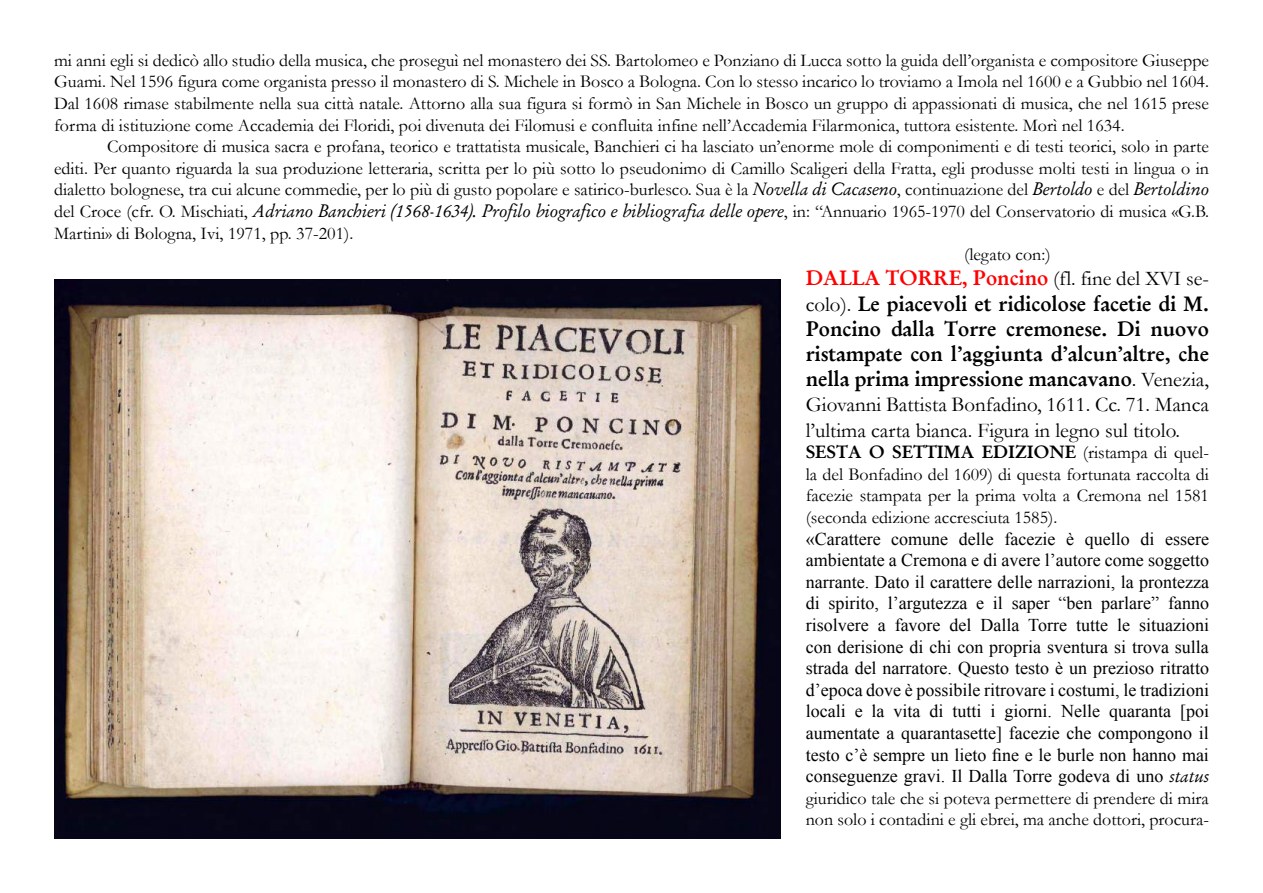
<style>
.page{position:relative;width:1263px;height:893px;background:#fff}
.page>*{position:absolute;margin:0;border:0;box-sizing:border-box;transform-origin:0 0}
.t1{font:21px/25.2px "Garamond Halbfett";color:#000;text-align:justify}
.t2{font:21px/25.2px "Garamond";color:#000}
.t3{font:18px/21.6px "Garamond";color:#000;text-align:justify}
.t4{font:18px/21.6px "Times New Roman";color:#000;text-align:justify}
.t5{font:18px "Garamond Halbfett";color:#000}
.s1{font-family:"Garamond Kursiv"}
.s2{color:#f00}
.s3{font-family:"Garamond"}
</style>
<div class="page">
<img style="left:54px;top:279px;width:726px;height:560px">
<p class="t3" style="left:54px;top:49px;width:1156px">mi anni egli si dedicò allo studio della musica, che proseguì nel monastero dei SS. Bartolomeo e Ponziano di Lucca sotto la guida dell’organista e compositore Giuseppe Guami. Nel 1596 figura come organista presso il monastero di S. Michele in Bosco a Bologna. Con lo stesso incarico lo troviamo a Imola nel 1600 e a Gubbio nel 1604.<br>Dal 1608 rimase stabilmente nella sua città natale. Attorno alla sua figura si formò in San Michele in Bosco un gruppo di appassionati di musica, che nel 1615 prese forma di istituzione come Accademia dei Floridi, poi divenuta dei Filomusi e confluita infine nell’Accademia Filarmonica, tuttora esistente. Morì nel 1634.</p>
<p class="t3" style="left:107px;top:136px;width:1103px">Compositore di musica sacra e profana, teorico e trattatista musicale, Banchieri ci ha lasciato un’enorme mole di componimenti e di testi teorici, solo in parte</p>
<p class="t3" style="left:54px;top:157px;width:1156px">editi. Per quanto riguarda la sua produzione letteraria, scritta per lo più sotto lo pseudonimo di Camillo Scaligeri della Fratta, egli produsse molti testi in lingua o in</p>
<p class="t3" style="left:54px;top:179px;width:1156px">dialetto bolognese, tra cui alcune commedie, per lo più di gusto popolare e satirico-burlesco. Sua è la <span class="s1">Novella di Cacaseno</span>, continuazione del <span class="s1">Bertoldo</span> e del <span class="s1">Bertoldino</span></p>
<p class="t3" style="left:54px;top:200px;width:1156px">del Croce (cfr. O. Mischiati, <span class="s1">Adriano Banchieri (1568-1634). Profilo biografico e bibliografia delle opere</span>, in: “Annuario 1965-1970 del Conservatorio di musica «G.B.</p>
<p class="t3" style="left:54px;top:222px;width:301px">Martini» di Bologna, Ivi, 1971, pp. 37-201).</p>
<p class="t3" style="left:964px;top:244px;width:88px">(legato con:)</p>
<p class="t1" style="left:806px;top:266px;width:405px"><span class="s2">DALLA TORRE, Poncino</span> <span class="s3">(fl. fine del XVI se&shy;colo).</span> Le piacevoli et ridicolose facetie di M.<br>Poncino dalla Torre cremonese. Di nuovo ristampate con l’aggiunta d’alcun’altre, che nella prima impressione mancavano<span class="s3">. Venezia,</span></p>
<p class="t2" style="left:806px;top:392px;width:405px">Giovanni Battista Bonfadino, 1611. Cc. 71. Manca l’ultima carta bianca. Figura in legno sul titolo.</p>
<p class="t5" style="left:806px;top:441px;width:405px">SESTA O SETTIMA EDIZIONE <span class="s3">(ristampa di quel-</span></p>
<p class="t3" style="left:806px;top:463px;width:405px">la del Bonfadino del 1609) di questa fortunata raccolta di facezie stampata per la prima volta a Cremona nel 1581 (seconda edizione accresciuta 1585).</p>
<p class="t4" style="left:806px;top:527px;width:405px">«Carattere comune delle facezie è quello di essere ambientate a Cremona e di avere l’autore come soggetto narrante. Dato il carattere delle narrazioni, la prontezza di spirito, l’argutezza e il saper “ben parlare” fanno risolvere a favore del Dalla Torre tutte le situazioni con derisione di chi con propria sventura si trova sulla strada del narratore. Questo testo è un prezioso ritratto d’epoca dove è possibile ritrovare i costumi, le tradizioni locali e la vita di tutti i giorni. Nelle quaranta [poi aumentate a quarantasette] facezie che compongono il testo c’è sempre un lieto fine e le burle non hanno mai conseguenze gravi. Il Dalla Torre godeva di uno <span class="s1">status</span></p>
<p class="t3" style="left:806px;top:787px;width:405px">giuridico tale che si poteva permettere di prendere di mira non solo i contadini e gli ebrei, ma anche dottori, procura-</p>
</div>
